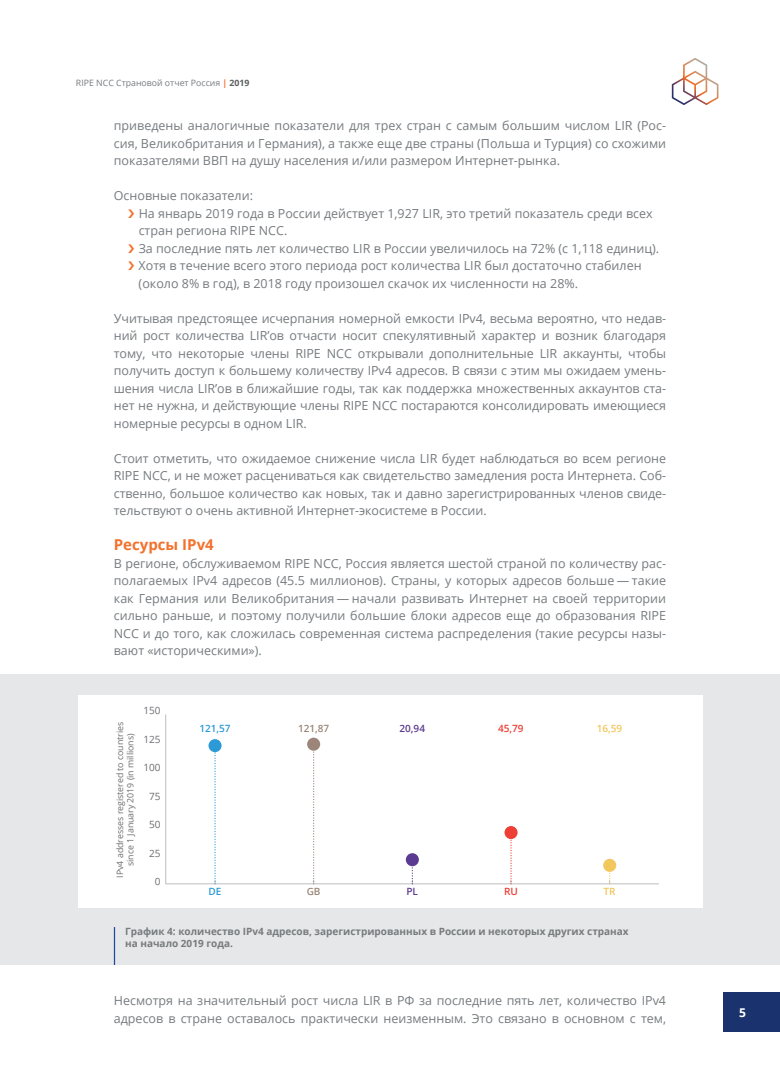
<style>
.page{position:relative;width:780px;height:1088px;background:#fff}
.page>*{position:absolute;margin:0;border:0;box-sizing:border-box;transform-origin:0 0}
.t1{font:700 15px "Open Sans";color:#f3712d}
.t2{font:12.5px/17.5px "Open Sans";color:#767b7e;text-align:justify}
.t3{font:700 12.12px "Open Sans";color:#fff}
.t4{font:700 10px/12.5px "Open Sans";color:#767b7e}
.t5{font:10px "Open Sans";color:#6c6d70}
.t6{font:600 10px "Open Sans";color:#2b9ad6}
.t7{font:600 10px "Open Sans";color:#9b8679}
.t8{font:600 10px "Open Sans";color:#5b3a91}
.t9{font:600 10px "Open Sans";color:#ee3e35}
.t10{font:600 10px "Open Sans";color:#f2c75c}
.t11{font:8.75px/10.5px "Open Sans";color:#6c6d70;text-align:center}
.t12{font:8.75px "Open Sans";color:#767b7e}
.s1{font-weight:700;color:#f3712d}
.s2{font-weight:700;color:#5b5f60}
</style>
<div class="page">
<svg style="left:671px;top:58px;width:47px;height:47px"></svg>
<div style="left:723px;top:992px;width:57px;height:39px;background:#1a336e"></div>
<div style="left:0;top:674px;width:780px;height:291px;background:#e6e7e9"></div>
<hr style="left:114px;top:927px;width:1px;height:38px;background:#1c4b99">
<div style="left:78px;top:695px;width:624px;height:213px;background:#fff"></div>
<hr style="left:166px;top:883px;width:492px;height:1px;background:#bcbdc0">
<hr style="left:165px;top:714px;width:1px;height:170px;background:#bcbdc0">
<svg style="left:214px;top:752px;width:2px;height:133px"></svg>
<div style="left:208px;top:739px;width:13px;height:13px;background:#2b9ad6;border-radius:50%"></div>
<svg style="left:313px;top:751px;width:1px;height:134px"></svg>
<div style="left:307px;top:738px;width:13px;height:13px;background:#9b8679;border-radius:50%"></div>
<svg style="left:411px;top:866px;width:2px;height:19px"></svg>
<div style="left:406px;top:853px;width:13px;height:13px;background:#5b3a91;border-radius:50%"></div>
<svg style="left:510px;top:839px;width:1px;height:46px"></svg>
<div style="left:504px;top:826px;width:13px;height:13px;background:#ee3e35;border-radius:50%"></div>
<div style="left:603px;top:859px;width:13px;height:13px;background:#f2c75c;border-radius:50%"></div>
<p class="t12" style="left:76px;top:76px;width:175px">RIPE NCC Страновой отчет Россия <span class="s1">|</span> <span class="s2">2019</span></p>
<p class="t2" style="left:114px;top:116px;width:553px">приведены аналогичные показатели для трех стран с самым большим числом LIR (Рос&shy;сия, Великобритания и Германия), а также еще две страны (Польша и Турция) со схожими показателями ВВП на душу населения и/или размером Интернет-рынка.</p>
<p class="t2" style="left:139px;top:186px;width:522px;text-align:left;text-indent:-25px">Основные показатели:<br>На январь 2019 года в России действует 1,927 LIR, это третий показатель среди всех стран региона RIPE NCC.<br>За последние пять лет количество LIR в России увеличилось на 72% (с 1,118 единиц).<br>Хотя в течение всего этого периода рост количества LIR был достаточно стабилен (около 8% в год), в 2018 году произошел скачок их численности на 28%.</p>
<p class="t2" style="left:114px;top:309px;width:553px">Учитывая предстоящее исчерпания номерной емкости IPv4, весьма вероятно, что недав&shy;ний рост количества LIR’ов отчасти носит спекулятивный характер и возник благодаря тому, что некоторые члены RIPE NCC открывали дополнительные LIR аккаунты, чтобы получить доступ к большему количеству IPv4 адресов. В связи с этим мы ожидаем умень&shy;шения числа LIR’ов в ближайшие годы, так как поддержка множественных аккаунтов ста&shy;нет не нужна, и действующие члены RIPE NCC постараются консолидировать имеющиеся номерные ресурсы в одном LIR.</p>
<p class="t2" style="left:114px;top:449px;width:553px">Стоит отметить, что ожидаемое снижение числа LIR будет наблюдаться во всем регионе RIPE NCC, и не может расцениваться как свидетельство замедления роста Интернета. Соб&shy;ственно, большое количество как новых, так и давно зарегистрированных членов свиде&shy;тельствуют о очень активной Интернет-экосистеме в России.</p>
<p class="t1" style="left:114px;top:534px;width:101px">Ресурсы IPv4</p>
<p class="t2" style="left:114px;top:554px;width:553px">В регионе, обслуживаемом RIPE NCC, Россия является шестой страной по количеству рас&shy;полагаемых IPv4 адресов (45.5 миллионов). Страны, у которых адресов больше — такие как Германия или Великобритания — начали развивать Интернет на своей территории сильно раньше, и поэтому получили большие блоки адресов еще до образования RIPE NCC и до того, как сложилась современная система распределения (такие ресурсы назы&shy;вают «историческими»).</p>
<p class="t11" style="left:114px;top:877px;width:157px;rotate:-90deg">IPv4 addresses registered to countries since 1 January 2019 (in millions)</p>
<p class="t5" style="left:143px;top:704px;width:19px">150</p>
<p class="t5" style="left:143px;top:732px;width:19px">125</p>
<p class="t5" style="left:143px;top:761px;width:19px">100</p>
<p class="t5" style="left:149px;top:789px;width:13px">75</p>
<p class="t5" style="left:149px;top:818px;width:13px">50</p>
<p class="t5" style="left:149px;top:846px;width:13px">25</p>
<p class="t5" style="left:155px;top:874px;width:7px">0</p>
<p class="t6" style="left:199px;top:721px;width:33px">121,57</p>
<p class="t7" style="left:298px;top:721px;width:33px">121,87</p>
<p class="t8" style="left:399px;top:721px;width:27px">20,94</p>
<p class="t9" style="left:498px;top:721px;width:27px">45,79</p>
<p class="t10" style="left:596px;top:721px;width:27px">16,59</p>
<p class="t6" style="left:208px;top:884px;width:14px">DE</p>
<p class="t7" style="left:307px;top:884px;width:15px">GB</p>
<p class="t8" style="left:406px;top:884px;width:13px">PL</p>
<p class="t9" style="left:504px;top:884px;width:15px">RU</p>
<p class="t10" style="left:603px;top:884px;width:14px">TR</p>
<p class="t4" style="left:125px;top:924px;width:505px">График 4: количество IPv4 адресов, зарегистрированных в России и некоторых других странах на начало 2019 года.</p>
<p class="t2" style="left:114px;top:991px;width:553px">Несмотря на значительный рост числа LIR в РФ за последние пять лет, количество IPv4 адресов в стране оставалось практически неизменным. Это связано в основном с тем,</p>
<p class="t3" style="left:739px;top:1003px;width:8px">5</p>
</div>
